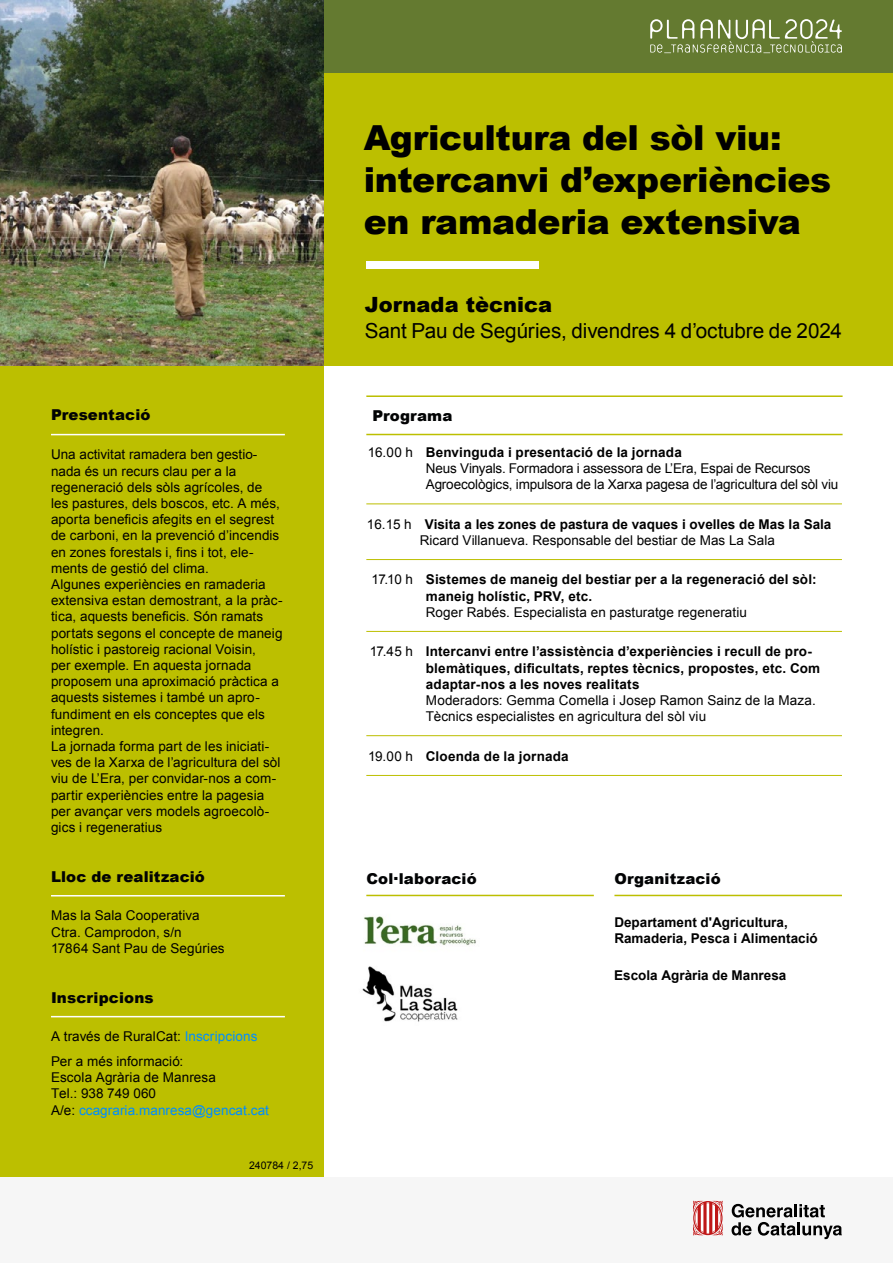
<style>
.page{position:relative;width:893px;height:1263px;background:#fff}
.page>*{position:absolute;margin:0;border:0;box-sizing:border-box;transform-origin:0 0}
.t1{font:900 34.5px/42px "Arial";letter-spacing:-.01em;color:#000}
.t2{font:900 21px "Arial";letter-spacing:.005em;color:#000}
.t3{font:20.7px "Arial";letter-spacing:-.005em;color:#000}
.t4{font:900 15px "Arial";letter-spacing:.01em;color:#020304}
.P3{font:13.5px/16.2px "Arial";letter-spacing:.005em;color:#000}
.t5{font:700 13.5px/16.2px "Arial";letter-spacing:.01em;color:#000}
.P3-2{font:13.5px/16.2px "Arial";letter-spacing:-.015em;color:#000}
.t6{font:10.5px "Arial";color:#000}
.s1{color:#008dff}
.s2{font-weight:400}
.s3{font-weight:700}
</style>
<div class="page">
<div style="left:0;top:366px;width:323px;height:811px;background:#bcbf00"></div>
<div style="left:323px;top:0;width:570px;height:366px;background:#bcbf00"></div>
<div style="left:323px;top:0;width:570px;height:72px;background:#647a30"></div>
<svg style="left:650px;top:19px;width:192px;height:34px"></svg>
<div style="left:0;top:1177px;width:892px;height:86px;background:#f6f6f6"></div>
<svg style="left:693px;top:1200px;width:30px;height:35px"></svg>
<svg style="left:731px;top:1204px;width:111px;height:35px"></svg>
<div style="left:366px;top:261px;width:173px;height:7px;background:#fff"></div>
<img style="left:0;top:0;width:323px;height:366px">
<hr style="left:51px;top:434px;width:234px;height:1px;background:#fff">
<hr style="left:51px;top:895px;width:234px;height:1px;background:#fff">
<hr style="left:51px;top:1016px;width:234px;height:1px;background:#fff">
<hr style="left:366px;top:395px;width:477px;height:2px;background:#bcbf00">
<hr style="left:366px;top:434px;width:477px;height:1px;background:#bcbf00">
<hr style="left:366px;top:504px;width:476px;height:1px;background:#bcbf00">
<hr style="left:366px;top:559px;width:476px;height:1px;background:#bcbf00">
<hr style="left:366px;top:631px;width:476px;height:1px;background:#bcbf00">
<hr style="left:366px;top:735px;width:476px;height:1px;background:#bcbf00">
<hr style="left:366px;top:775px;width:476px;height:1px;background:#bcbf00">
<hr style="left:366px;top:895px;width:228px;height:1px;background:#bcbf00">
<hr style="left:614px;top:895px;width:228px;height:1px;background:#bcbf00">
<img style="left:362px;top:916px;width:114px;height:106px">
<h6 class="t4" style="left:51px;top:404px;width:101px">Presentació</h6>
<p class="P3" style="left:51px;top:447px;width:233px">Una activitat ramadera ben gestio&shy;nada és un recurs clau per a la regeneració dels sòls agrícoles, de les pastures, dels boscos, etc. A més, aporta beneficis afegits en el segrest de carboni, en la prevenció d’incendis en zones forestals i, fins i tot, ele&shy;ments de gestió del clima.<br>Algunes experiències en ramaderia extensiva estan demostrant, a la pràc&shy;tica, aquests beneficis. Són ramats portats segons el concepte de maneig holístic i pastoreig racional Voisin,<br>per exemple. En aquesta jornada proposem una aproximació pràctica a aquests sistemes i també un apro&shy;fundiment en els conceptes que els integren.<br>La jornada forma part de les iniciati&shy;ves de la Xarxa de l’agricultura del sòl viu de L’Era, per convidar-nos a com&shy;partir experiències entre la pagesia per avançar vers models agroecolò&shy;gics i regeneratius</p>
<h6 class="t4" style="left:51px;top:865px;width:155px">Lloc de realització</h6>
<p class="P3" style="left:51px;top:908px;width:150px">Mas la Sala Cooperativa</p>
<p class="P3" style="left:51px;top:924px;width:132px">Ctra. Camprodon, s/n</p>
<p class="P3" style="left:51px;top:940px;width:175px">17864 Sant Pau de Segúries</p>
<h6 class="t4" style="left:51px;top:986px;width:104px">Inscripcions</h6>
<p class="P3" style="left:51px;top:1029px;width:208px">A través de RuralCat: <span class="s1">Inscripcions</span></p>
<p class="P3" style="left:51px;top:1053px;width:219px">Per a més informació:<br>Escola Agrària de Manresa<br>Tel.: 938 749 060<br>A/e: <span class="s1">ccagraria.manresa@gencat.cat</span></p>
<p class="t6" style="left:249px;top:1158px;width:66px">240784 / 2,75</p>
<h1 class="t1" style="left:364px;top:115px;width:469px">Agricultura del sòl viu: intercanvi d’experiències en ramaderia extensiva</h1>
<h2 class="t2" style="left:365px;top:289px;width:189px">Jornada tècnica</h2>
<h3 class="t3" style="left:365px;top:317px;width:479px">Sant Pau de Segúries, divendres 4 d’octubre de 2024</h3>
<h4 class="t4" style="left:372px;top:404px;width:82px">Programa</h4>
<p class="t5" style="left:368px;top:444px;width:315px"><span class="s2">16.00 h</span> Benvinguda i presentació de la jornada</p>
<p class="P3-2" style="left:426px;top:460px;width:414px">Neus Vinyals. Formadora i assessora de L’Era, Espai de Recursos<br>Agroecològics, impulsora de la Xarxa pagesa de l’agricultura del sòl viu</p>
<p class="P3" style="left:367px;top:516px;width:466px;text-align:center">16.15 h <span class="s3">Visita a les zones de pastura de vaques i ovelles de Mas la Sala<br></span>Ricard Villanueva. Responsable del bestiar de Mas La Sala</p>
<p class="t5" style="left:426px;top:572px;width:392px;text-indent:-54px"><span class="s2">17.10 h</span> Sistemes de maneig del bestiar per a la regeneració del sòl: maneig holístic, PRV, etc.</p>
<p class="P3" style="left:426px;top:604px;width:323px">Roger Rabés. Especialista en pasturatge regeneratiu</p>
<p class="t5" style="left:426px;top:644px;width:396px;text-indent:-56px"><span class="s2">17.45 h</span> Intercanvi entre l’assistència d’experiències i recull de pro&shy;blemàtiques, dificultats, reptes tècnics, propostes, etc. Com adaptar-nos a les noves realitats</p>
<p class="P3" style="left:426px;top:692px;width:391px">Moderadors: Gemma Comella i Josep Ramon Sainz de la Maza.<br>Tècnics especialistes en agricultura del sòl viu</p>
<p class="t5" style="left:368px;top:748px;width:202px"><span class="s2">19.00 h</span> Cloenda de la jornada</p>
<p class="t4" style="left:366px;top:867px;width:112px">Col·laboració</p>
<p class="t4" style="left:614px;top:867px;width:108px">Organització</p>
<p class="t5" style="left:614px;top:914px;width:205px">Departament d'Agricultura,<br>Ramaderia, Pesca i Alimentació</p>
<p class="t5" style="left:614px;top:967px;width:174px">Escola Agrària de Manresa</p>
</div>
